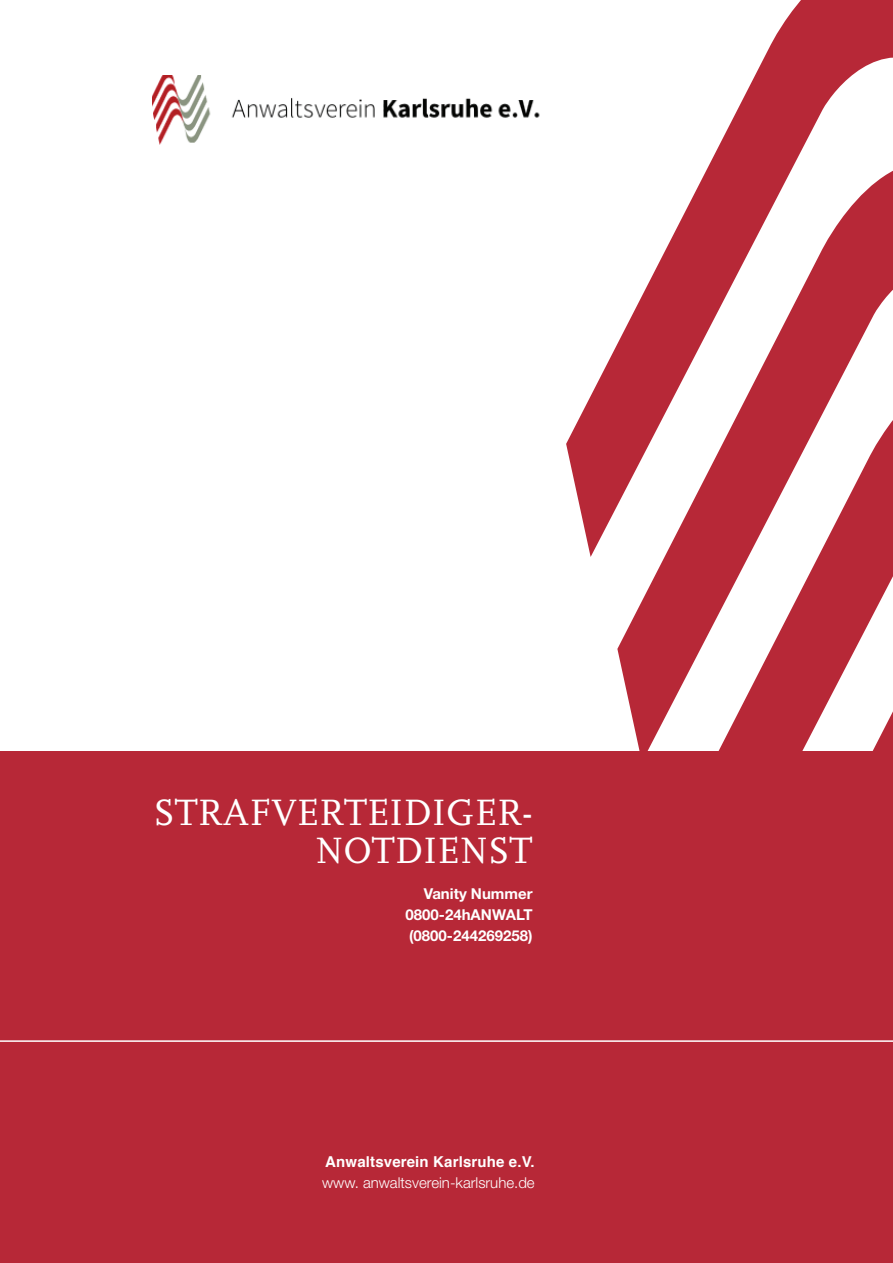
<style>
.page{position:relative;width:893px;height:1263px;background:#fff}
.page>*{position:absolute;margin:0;border:0;box-sizing:border-box;transform-origin:0 0}
.t1{font:38.25px/37.8px "Scala";color:#fff;text-align:right}
.t2{font:700 15px/21px "Helvetica Neue";color:#fff;text-align:justify}
.t3{font:300 15px "Helvetica Neue";color:#fff}
.t4{font:700 15px "Helvetica";letter-spacing:.01em;color:#fff}
</style>
<div class="page">
<div style="left:0;top:751px;width:893px;height:512px;background:#b72837"></div>
<img style="left:152px;top:75px;width:388px;height:70px">
<hr style="left:0;top:1040px;width:893px;height:2px;background:#fff">
<svg style="left:566px;top:0;width:327px;height:557px"></svg>
<svg style="left:617px;top:114px;width:276px;height:637px"></svg>
<svg style="left:665px;top:320px;width:228px;height:431px;fill:#b72837"></svg>
<svg style="left:713px;top:527px;width:180px;height:224px;fill:#b72837"></svg>
<h1 class="t1" style="left:153px;top:794px;width:381px">STRAFVERTEIDIGER-<br>NOTDIENST</h1>
<p class="t2" style="left:406px;top:883px;width:128px;text-indent:18px">Vanity Nummer 0800-24hANWALT (0800-244269258)</p>
<p class="t4" style="left:325px;top:1151px;width:211px">Anwaltsverein Karlsruhe e.V.</p>
<p class="t3" style="left:322px;top:1173px;width:214px">www. anwaltsverein-karlsruhe.de</p>
</div>
